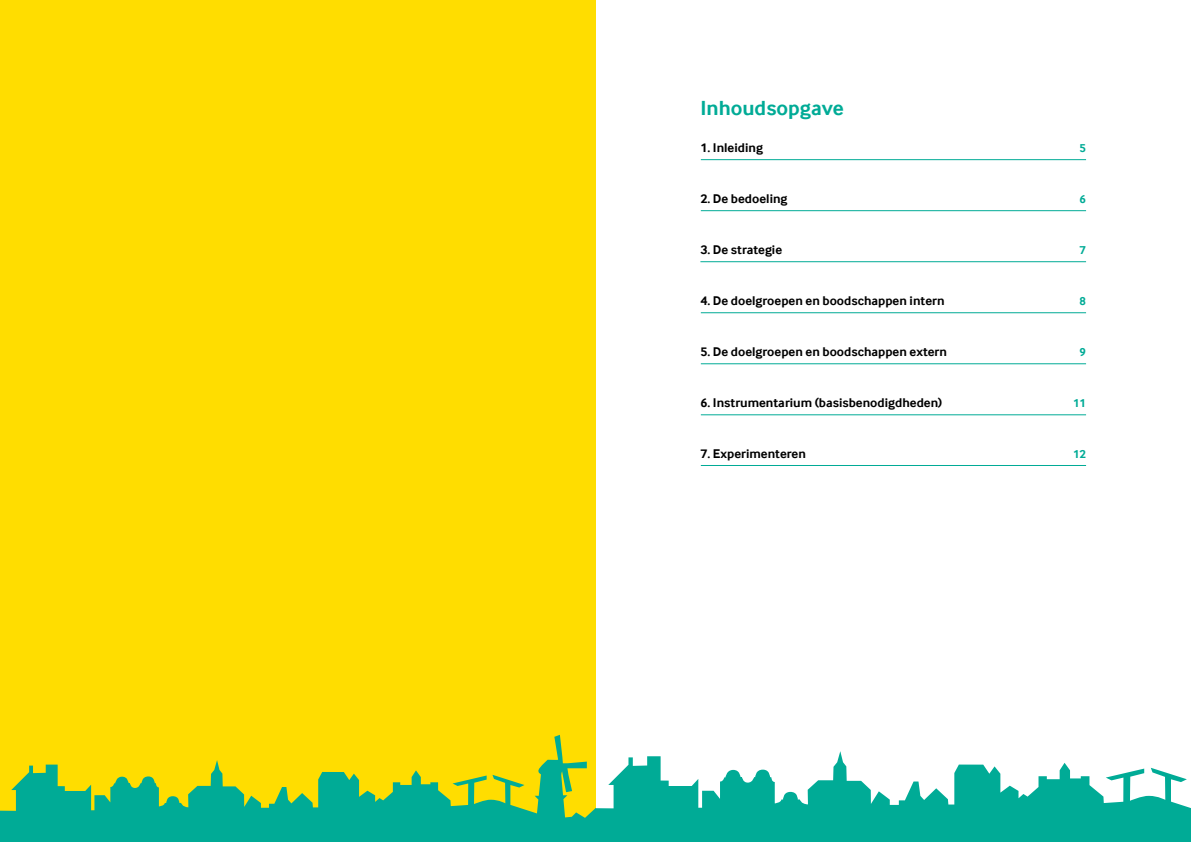
<style>
.page{position:relative;width:1191px;height:842px;background:#fff}
.page>*{position:absolute;margin:0;border:0;box-sizing:border-box;transform-origin:0 0}
.t1{font:700 21px "Inter Face";color:#00ab96}
.t2{font:700 13px "Inter Face";color:#000}
.t3{font:700 12px "Inter Face";color:#00ab96}
</style>
<div class="page">
<div style="left:0;top:0;width:595px;height:842px;background:#fd0"></div>
<hr style="left:701px;top:159px;width:385px;height:1px;background:#00ab96">
<hr style="left:701px;top:210px;width:385px;height:1px;background:#00ab96">
<hr style="left:700px;top:262px;width:386px;height:1px;background:#00ab96">
<hr style="left:701px;top:313px;width:385px;height:1px;background:#00ab96">
<hr style="left:701px;top:364px;width:385px;height:1px;background:#00ab96">
<hr style="left:701px;top:415px;width:385px;height:1px;background:#00ab96">
<hr style="left:701px;top:465px;width:385px;height:1px;background:#00ab96">
<svg style="left:0;top:735px;width:595px;height:107px"></svg>
<svg style="left:595px;top:723px;width:596px;height:119px"></svg>
<p class="t1" style="left:700px;top:96px;width:145px">Inhoudsopgave</p>
<p class="t2" style="left:700px;top:140px;width:64px">1. Inleiding</p>
<p class="t3" style="left:1079px;top:141px;width:8px">5</p>
<p class="t2" style="left:700px;top:191px;width:89px">2. De bedoeling</p>
<p class="t3" style="left:1079px;top:192px;width:8px">6</p>
<p class="t2" style="left:700px;top:242px;width:83px">3. De strategie</p>
<p class="t3" style="left:1079px;top:243px;width:8px">7</p>
<p class="t2" style="left:700px;top:293px;width:246px">4. De doelgroepen en boodschappen intern</p>
<p class="t3" style="left:1079px;top:294px;width:8px">8</p>
<p class="t2" style="left:700px;top:344px;width:248px">5. De doelgroepen en boodschappen extern</p>
<p class="t3" style="left:1079px;top:345px;width:8px">9</p>
<p class="t2" style="left:700px;top:395px;width:243px">6. Instrumentarium (basisbenodigdheden)</p>
<p class="t3" style="left:1073px;top:396px;width:14px">11</p>
<p class="t2" style="left:700px;top:446px;width:107px">7. Experimenteren</p>
<p class="t3" style="left:1073px;top:447px;width:14px">12</p>
</div>
